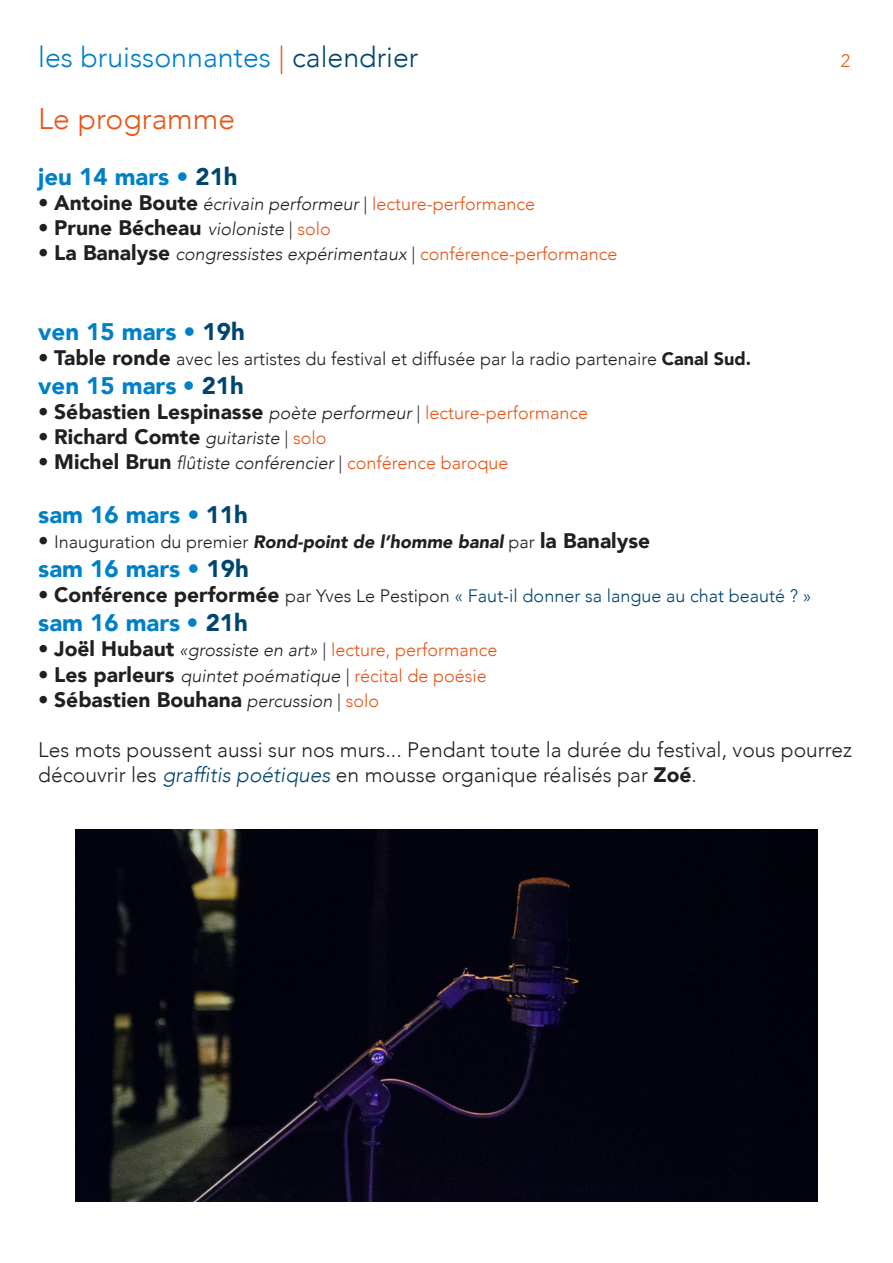
<style>
.page{position:relative;width:893px;height:1263px;background:#fff}
.page>*{position:absolute;margin:0;border:0;box-sizing:border-box;transform-origin:0 0}
.t1{font:300 30px "Avenir";color:#e85516}
.t2{font:300 28.5px "Avenir";color:#0080c7}
.t3{font:900 24px "Avenir";color:#0080c7}
.t4{font:900 21px "Avenir";color:#231f20}
.t5{font:300 21px/25.2px "Avenir";color:#231f20}
.t6{font:italic 300 18px "Avenir";color:#231f20}
.t7{font:300 18px "Avenir";color:#231f20}
.t8{font:300 18px "Avenir";color:#e85516}
.t9{font:300 18px "Avenir";color:#00456e}
.s1{color:#e85516}
.s2{color:#00456e}
.s3{font-size:21px;color:#231f20}
.s4{font-weight:900;font-size:21px;color:#231f20}
.s5{font-style:italic;color:#231f20}
.s6{color:#231f20}
.s7{font-weight:300}
.s8{font-weight:300;font-style:italic;font-size:18px}
.s9{font-weight:300;font-size:18px}
.s10{font-weight:300;font-size:18px;color:#e85516}
.s11{font-style:normal;font-size:21px}
.s12{font-weight:900;font-style:normal;font-size:21px}
.s13{font-style:normal}
.s14{font-style:normal;color:#e85516}
.s15{font-size:21px}
.s16{font-weight:900;font-size:21px}
.s17{font-weight:900}
.s18{font-weight:900;font-style:italic}
.s19{font-style:italic;color:#00456e}
</style>
<div class="page">
<img style="left:76px;top:829px;width:741px;height:373px">
<p class="t2" style="left:38px;top:40px;width:382px">les bruissonnantes <span class="s1">|</span> <span class="s2">calendrier</span></p>
<p class="t8" style="left:841px;top:50px;width:11px">2</p>
<p class="t1" style="left:38px;top:101px;width:198px">Le programme</p>
<p class="t3" style="left:38px;top:156px;width:201px">jeu 14 mars • <span class="s2">21h</span></p>
<p class="t8" style="left:38px;top:193px;width:498px"><span class="s3">•</span> <span class="s4">Antoine Boute</span> <span class="s5">écrivain performeur</span> <span class="s6">|</span> lecture-performance</p>
<p class="t4" style="left:38px;top:210px;width:294px"><span class="s7">•</span> Prune Bécheau <span class="s8">violoniste</span> <span class="s9">|</span> <span class="s10">solo</span></p>
<p class="t6" style="left:38px;top:243px;width:581px"><span class="s11">•</span> <span class="s12">La Banalyse</span> congressistes expérimentaux <span class="s13">|</span> <span class="s14">conférence-performance</span></p>
<p class="t3" style="left:38px;top:311px;width:208px">ven 15 mars • <span class="s2">19h</span></p>
<p class="t7" style="left:38px;top:348px;width:714px"><span class="s15">•</span> <span class="s16">Table ronde</span> avec les artistes du festival et diffusée par la radio partenaire <span class="s17">Canal Sud.</span></p>
<p class="t3" style="left:38px;top:365px;width:207px">ven 15 mars • <span class="s2">21h</span></p>
<p class="t4" style="left:38px;top:393px;width:551px"><span class="s7">•</span> Sébastien Lespinasse <span class="s8">poète performeur</span> <span class="s9">|</span> <span class="s10">lecture-performance</span></p>
<p class="t4" style="left:38px;top:419px;width:290px"><span class="s7">•</span> Richard Comte <span class="s8">guitariste</span> <span class="s9">|</span> <span class="s10">solo</span></p>
<p class="t6" style="left:38px;top:452px;width:472px"><span class="s11">•</span> <span class="s12">Michel Brun</span> flûtiste conférencier <span class="s13">|</span> <span class="s14">conférence baroque</span></p>
<p class="t3" style="left:38px;top:494px;width:211px">sam 16 mars • <span class="s2">11h</span></p>
<p class="t7" style="left:38px;top:531px;width:613px"><span class="s15">•</span> Inauguration du premier <span class="s18">Rond-point de l’homme banal</span> par <span class="s16">la Banalyse</span></p>
<p class="t3" style="left:38px;top:548px;width:212px">sam 16 mars • <span class="s2">19h</span></p>
<p class="t9" style="left:38px;top:585px;width:775px"><span class="s3">•</span> <span class="s4">Conférence performée</span> <span class="s6">par Yves Le Pestipon</span> « Faut-il donner sa langue au chat beauté ? »</p>
<p class="t3" style="left:38px;top:602px;width:211px">sam 16 mars • <span class="s2">21h</span></p>
<p class="t8" style="left:38px;top:639px;width:461px"><span class="s3">•</span> <span class="s4">Joël Hubaut</span> <span class="s5">«grossiste en art»</span> <span class="s6">|</span> lecture, performance</p>
<p class="t6" style="left:38px;top:665px;width:450px"><span class="s11">•</span> <span class="s12">Les parleurs</span> quintet poématique <span class="s13">|</span> <span class="s14">récital de poésie</span></p>
<p class="t4" style="left:38px;top:681px;width:342px"><span class="s7">•</span> Sébastien Bouhana <span class="s8">percussion</span> <span class="s9">|</span> <span class="s10">solo</span></p>
<p class="t5" style="left:38px;top:737px;width:815px">Les mots poussent aussi sur nos murs... Pendant toute la durée du festival, vous pourrez découvrir les <span class="s19">graffitis poétiques</span> en mousse organique réalisés par <span class="s17">Zoé</span>.</p>
</div>
